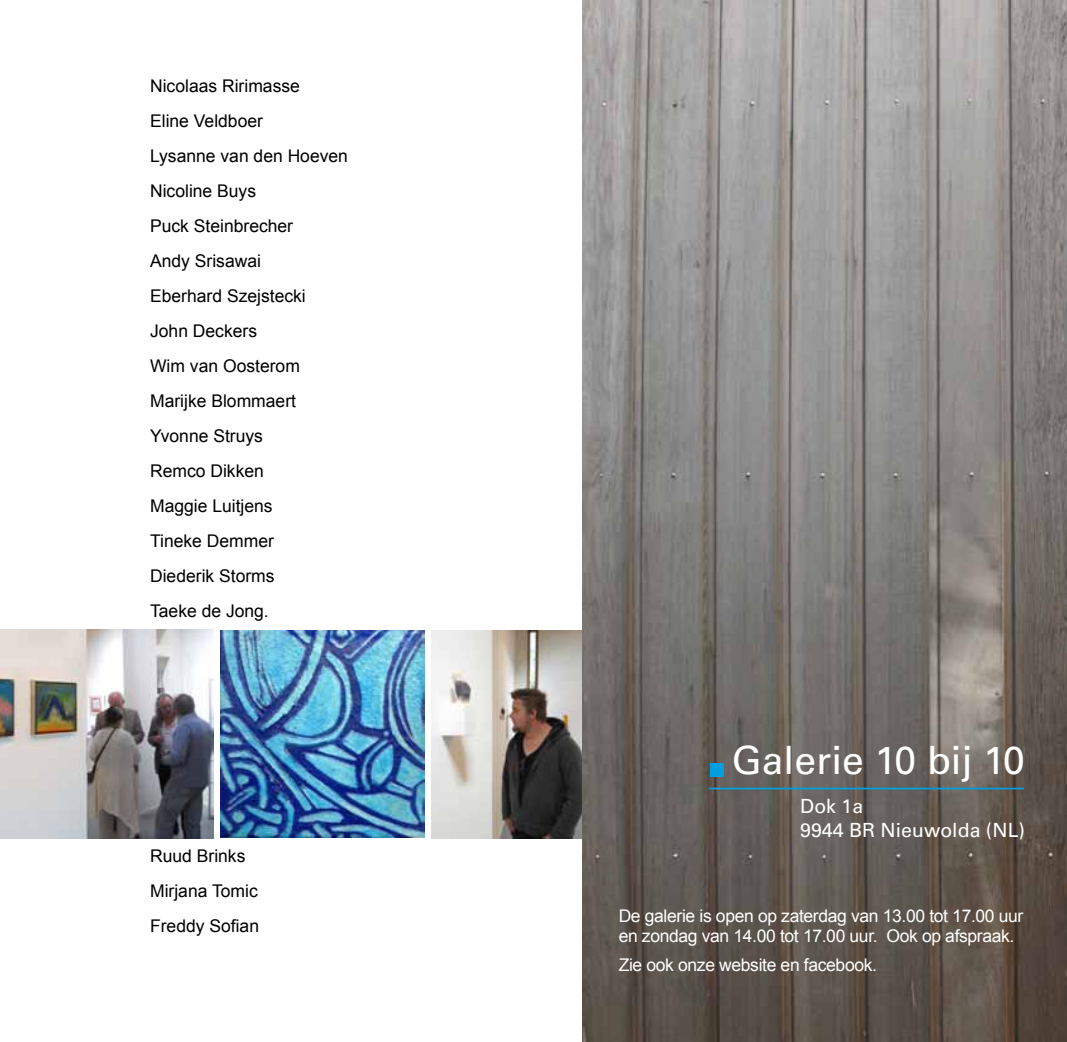
<style>
.page{position:relative;width:1067px;height:1042px;background:#fff}
.page>*{position:absolute;margin:0;border:0;box-sizing:border-box;transform-origin:0 0}
.t1{font:39.02px "Univers LT Std";color:#fff}
.t2{font:19.6px/23.4px "Univers LT Std";color:#fff}
.t3{font:17.5px/35px "Arial";color:#000}
.t4{font:17.5px/20.1px "Arial";letter-spacing:-.02em;color:#fff}
</style>
<div class="page">
<img style="left:582px;top:0;width:485px;height:1042px">
<hr style="left:709px;top:787px;width:315px;height:2px;background:#009ee0">
<div style="left:710px;top:763px;width:13px;height:14px;background:#009ee0"></div>
<img style="left:0;top:629px;width:213px;height:209px">
<img style="left:431px;top:631px;width:150px;height:207px">
<img style="left:220px;top:630px;width:204px;height:208px">
<p class="t3" style="left:150px;top:69px;width:199px">Nicolaas Ririmasse<br>Eline Veldboer<br>Lysanne van den Hoeven<br>Nicoline Buys<br>Puck Steinbrecher<br>Andy Srisawai<br>Eberhard Szejstecki<br>John Deckers<br>Wim van Oosterom<br>Marijke Blommaert<br>Yvonne Struys<br>Remco Dikken<br>Maggie Luitjens<br>Tineke Demmer<br>Diederik Storms<br>Taeke de Jong.</p>
<p class="t3" style="left:150px;top:839px;width:110px">Ruud Brinks<br>Mirjana Tomic<br>Freddy Sofian</p>
<h1 class="t1" style="left:731px;top:736px;width:295px">Galerie 10 bij 10</h1>
<p class="t2" style="left:800px;top:795px;width:226px">Dok 1a<br>9944 BR Nieuwolda (NL)</p>
<p class="t4" style="left:618px;top:906px;width:406px">De galerie is open op zaterdag van 13.00 tot 17.00 uur en zondag van 14.00 tot 17.00 uur. Ook op afspraak.</p>
<p class="t4" style="left:618px;top:955px;width:260px">Zie ook onze website en facebook.</p>
</div>
